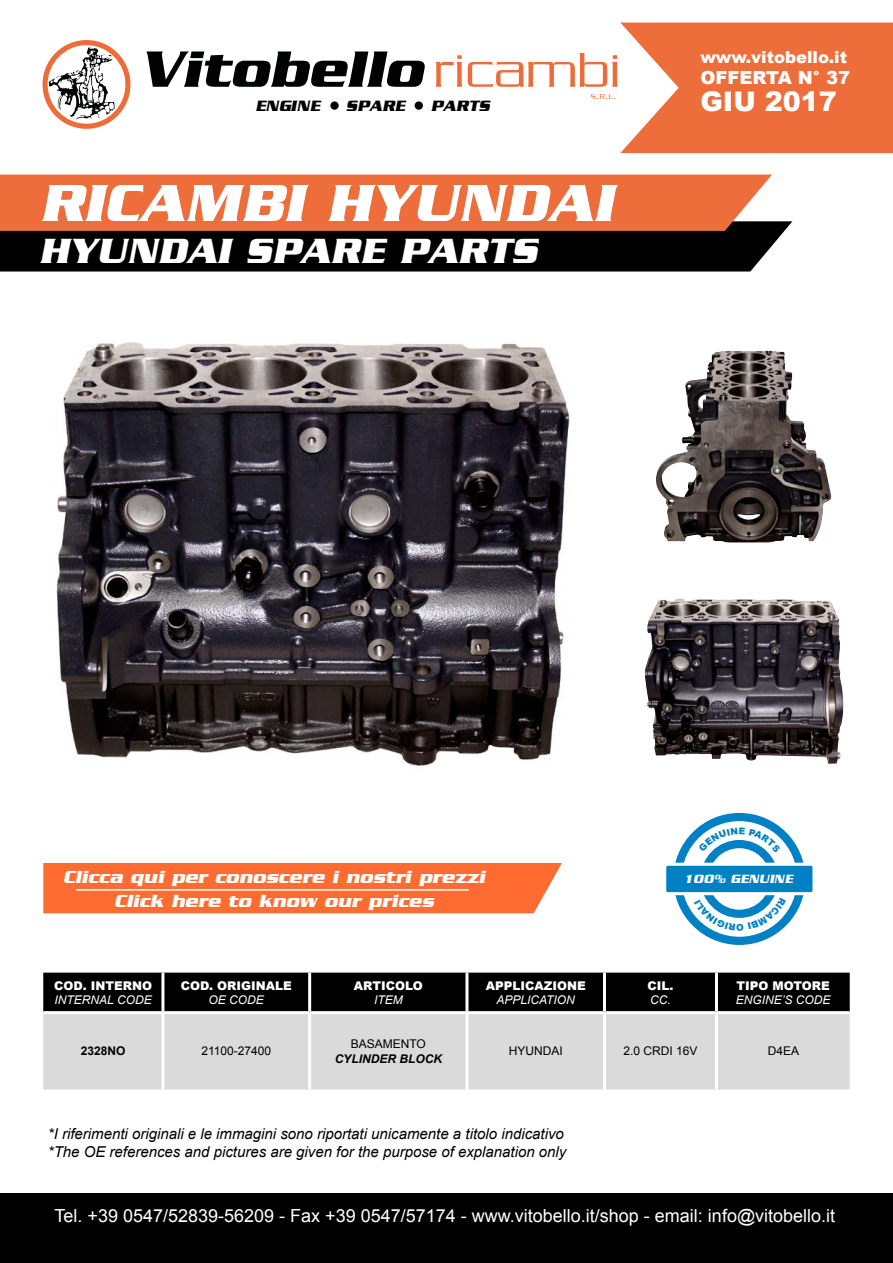
<style>
.page{position:relative;width:893px;height:1263px;background:#fff}
.page>*{position:absolute;margin:0;border:0;box-sizing:border-box;transform-origin:0 0}
.t1{font:italic 700 54px "Serpentine";color:#fff}
.t2{font:italic 700 52.8px "Serpentine";color:#010202}
.t3{font:italic 700 36px "Serpentine";color:#fff}
.t4{font:900 27px "Arial";color:#fff}
.t5{font:18px "Arial";color:#fff}
.t6{font:italic 700 18px "Serpentine";color:#fff}
.t7{font:900 18px "Arial";color:#fff}
.t8{font:900 16.5px "Arial";color:#fff}
.t9{font:italic 700 15.45px "Serpentine";color:#010202}
.t10{font:italic 15px/18px "Arial";color:#000}
.t11{font:italic 700 12.3px "Serpentine";color:#fff}
.t12{font:900 12px "Arial";color:#fff}
.t13{font:italic 12px "Arial";color:#fff}
.t14{font:12px "Arial";color:#000}
.t15{font:italic 700 12px "Arial";color:#000}
.t16{font:700 12px "Arial";color:#000}
.t17{font:300 7.8px "Serpentine";color:#ed6d3a}
.s1{font-weight:300;font-style:normal;color:#ed6d3a}
.s2{font-size:11.1px}
</style>
<div class="page">
<svg style="left:43px;top:40px;width:88px;height:89px"></svg>
<div style="left:330px;top:101px;width:9px;height:9px;background:#010202;border-radius:50%"></div>
<div style="left:415px;top:101px;width:8px;height:9px;background:#010202;border-radius:50%"></div>
<svg style="left:0;top:175px;width:792px;height:96px;background:#8b452a"></svg>
<svg style="left:620px;top:23px;width:273px;height:130px;background:#ee7c50"></svg>
<div style="left:0;top:1193px;width:893px;height:70px;background:#000"></div>
<img style="left:56px;top:342px;width:681px;height:488px">
<div style="left:673px;top:813px;width:132px;height:132px;border:8px solid #0081c6;border-radius:50%"></div>
<div style="left:665px;top:864px;width:149px;height:30px;background:#0081c6;border-radius:3px"></div>
<div style="left:663px;top:863px;width:152px;height:32px;border:3px solid #fff;border-radius:3px"></div>
<div style="left:43px;top:863px;width:519px;height:50px;background:#ff6b31"></div>
<hr style="left:76px;top:889px;width:393px;height:2px;background:#fff">
<img style="left:656px;top:351px;width:176px;height:191px">
<img style="left:645px;top:598px;width:196px;height:166px">
<div style="left:43px;top:973px;width:807px;height:38px;background:#000"></div>
<div style="left:43px;top:1014px;width:807px;height:75px;background:#dadada"></div>
<hr style="left:161px;top:973px;width:3px;height:38px;background:#fff">
<hr style="left:308px;top:973px;width:3px;height:38px;background:#fff">
<hr style="left:465px;top:973px;width:3px;height:38px;background:#fff">
<hr style="left:603px;top:973px;width:3px;height:38px;background:#fff">
<hr style="left:715px;top:973px;width:3px;height:38px;background:#fff">
<hr style="left:161px;top:1014px;width:3px;height:75px;background:#fff">
<hr style="left:308px;top:1014px;width:3px;height:75px;background:#fff">
<hr style="left:465px;top:1014px;width:3px;height:75px;background:#fff">
<hr style="left:603px;top:1014px;width:3px;height:75px;background:#fff">
<hr style="left:715px;top:1014px;width:3px;height:75px;background:#fff">
<svg style="left:698px;top:827px;width:83px;height:25px"></svg>
<svg style="left:694px;top:897px;width:92px;height:33px"></svg>
<h2 class="t2" style="left:140px;top:41px;width:481px">Vitobello <span class="s1">ricambi</span></h2>
<p class="t9" style="left:255px;top:97px;width:66px">ENGINE</p>
<p class="t9" style="left:346px;top:97px;width:61px">SPARE</p>
<p class="t9" style="left:431px;top:97px;width:61px">PARTS</p>
<p class="t17" style="left:591px;top:93px;width:27px">S<span class="s2">.</span>R<span class="s2">.</span>L<span class="s2">.</span></p>
<h1 class="t1" style="left:39px;top:174px;width:575px">RICAMBI HYUNDAI</h1>
<h3 class="t3" style="left:39px;top:232px;width:500px">HYUNDAI SPARE PARTS</h3>
<p class="t8" style="left:700px;top:45px;width:148px">www.vitobello.it</p>
<p class="t7" style="left:700px;top:65px;width:151px">OFFERTA N° 37</p>
<h3 class="t4" style="left:700px;top:82px;width:138px">GIU 2017</h3>
<p class="t6" style="left:63px;top:868px;width:423px">Clicca qui per conoscere i nostri prezzi</p>
<p class="t11" style="left:683px;top:872px;width:111px">100% GENUINE</p>
<p class="t6" style="left:114px;top:892px;width:321px">Click here to know our prices</p>
<p class="t12" style="left:54px;top:977px;width:99px">COD. INTERNO</p>
<p class="t13" style="left:55px;top:992px;width:99px">INTERNAL CODE</p>
<p class="t12" style="left:181px;top:977px;width:113px">COD. ORIGINALE</p>
<p class="t13" style="left:209px;top:992px;width:57px">OE CODE</p>
<p class="t12" style="left:354px;top:977px;width:71px">ARTICOLO</p>
<p class="t13" style="left:374px;top:992px;width:30px">ITEM</p>
<p class="t12" style="left:486px;top:977px;width:101px">APPLICAZIONE</p>
<p class="t13" style="left:496px;top:992px;width:80px">APPLICATION</p>
<p class="t12" style="left:647px;top:977px;width:28px">CIL.</p>
<p class="t13" style="left:650px;top:992px;width:22px">CC.</p>
<p class="t12" style="left:736px;top:977px;width:95px">TIPO MOTORE</p>
<p class="t13" style="left:736px;top:992px;width:96px">ENGINE’S CODE</p>
<p class="t16" style="left:81px;top:1043px;width:46px">2328NO</p>
<p class="t14" style="left:201px;top:1043px;width:71px">21100-27400</p>
<p class="t14" style="left:351px;top:1036px;width:77px">BASAMENTO</p>
<p class="t15" style="left:335px;top:1050px;width:109px">CYLINDER BLOCK</p>
<p class="t14" style="left:509px;top:1043px;width:55px">HYUNDAI</p>
<p class="t14" style="left:623px;top:1043px;width:76px">2.0 CRDI 16V</p>
<p class="t14" style="left:768px;top:1043px;width:33px">D4EA</p>
<p class="t10" style="left:48px;top:1125px;width:520px">*I riferimenti originali e le immagini sono riportati unicamente a titolo indicativo *The OE references and pictures are given for the purpose of explanation only</p>
<p class="t5" style="left:55px;top:1204px;width:782px">Tel. +39 0547/52839-56209 - Fax +39 0547/57174 - www.vitobello.it/shop - email: info@vitobello.it</p>
</div>
